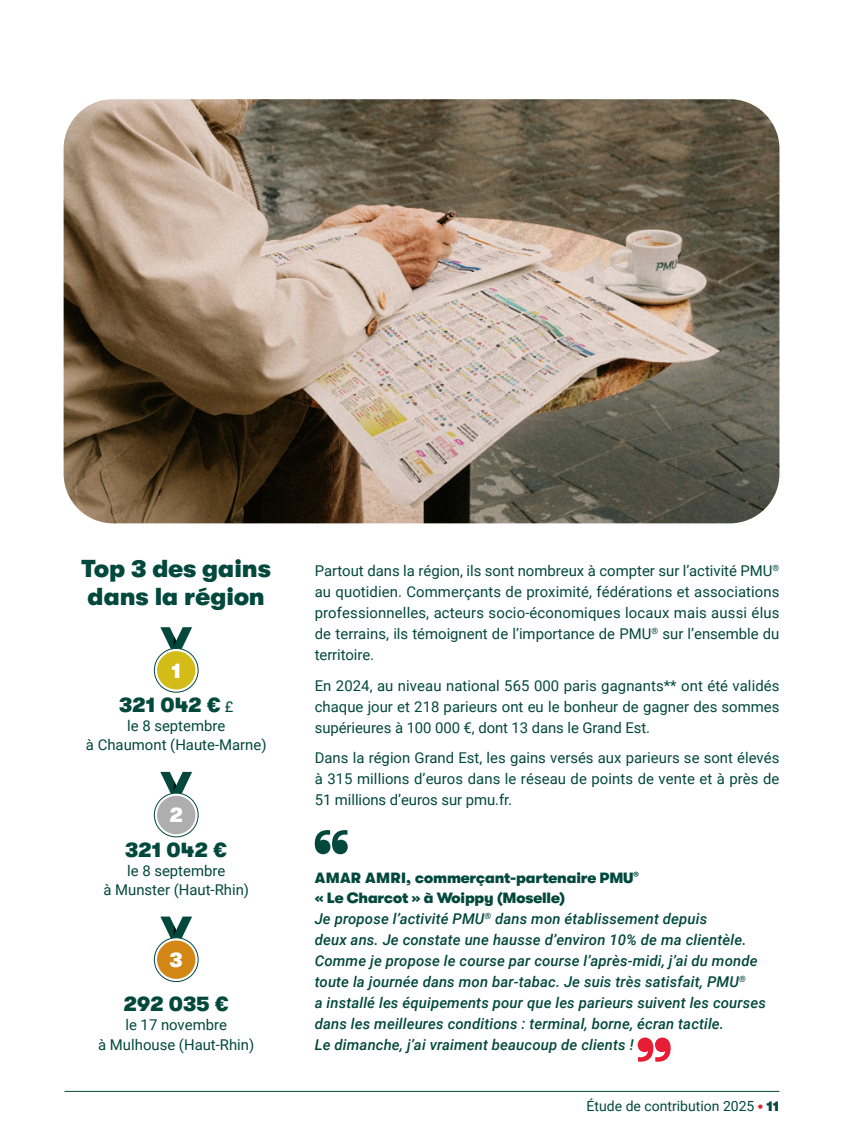
<style>
.page{position:relative;width:844px;height:1141px;background:#fff}
.page>*{position:absolute;margin:0;border:0;box-sizing:border-box;transform-origin:0 0}
.t1{font:900 24.5px/28px "GT Walsheim Pro";color:#02483d}
.t2{font:900 21px "GT Walsheim Pro";color:#02483d}
.t3{font:900 21px "GT Walsheim Pro";color:#fff}
.t4{font:14.88px/21px "Roboto";color:#02483d;text-align:center}
.t5{font:italic 500 14.88px/21px "Roboto";letter-spacing:.01em;color:#02483d}
.t6{font:900 14.88px/19.2px "GT Walsheim Pro";letter-spacing:-.01em;color:#02483d}
.t7{font:14px "Roboto";color:#02483d}
.s1{font-family:"Roboto";font-weight:400;font-size:14.88px}
.s2{font-family:"GT Walsheim Pro";font-weight:900;color:#e51e36}
.s3{font-family:"GT Walsheim Pro";font-weight:900}
</style>
<div class="page">
<hr style="left:64px;top:1091px;width:715px;height:1px;background:#02483d">
<svg style="left:160px;top:627px;width:32px;height:23px"></svg>
<svg style="left:154px;top:648px;width:44px;height:44px"></svg>
<div style="left:154px;top:648px;width:44px;height:45px;border:1px solid #02483d;border-radius:50%"></div>
<div style="left:157px;top:651px;width:38px;height:38px;background:#d3bc17;border-radius:50%"></div>
<svg style="left:160px;top:772px;width:32px;height:23px"></svg>
<svg style="left:154px;top:793px;width:44px;height:44px"></svg>
<div style="left:154px;top:793px;width:44px;height:44px;border:1px solid #02483d;border-radius:50%"></div>
<div style="left:157px;top:796px;width:38px;height:38px;background:#aeaeae;border-radius:50%"></div>
<svg style="left:160px;top:917px;width:32px;height:23px"></svg>
<svg style="left:154px;top:938px;width:44px;height:44px"></svg>
<div style="left:154px;top:937px;width:44px;height:45px;border:1px solid #02483d;border-radius:50%"></div>
<div style="left:157px;top:940px;width:38px;height:39px;background:#d28613;border-radius:50%"></div>
<svg style="left:315px;top:830px;width:32px;height:24px"></svg>
<svg style="left:637px;top:1038px;width:33px;height:24px"></svg>
<img style="left:64px;top:99px;width:715px;height:424px">
<p class="t1" style="left:81px;top:555px;width:191px">Top 3 des gains dans la région</p>
<p class="t3" style="left:171px;top:659px;width:11px">1</p>
<p class="t2" style="left:119px;top:693px;width:116px">321 042 € <span class="s1">£</span></p>
<p class="t4" style="left:86px;top:716px;width:182px;line-height:19.2px">le 8 septembre<br>à Chaumont (Haute-Marne)</p>
<p class="t3" style="left:169px;top:803px;width:15px">2</p>
<p class="t2" style="left:125px;top:838px;width:104px">321 042 €</p>
<p class="t4" style="left:103px;top:860px;width:147px;line-height:19.2px">le 8 septembre<br>à Munster (Haut-Rhin)</p>
<p class="t3" style="left:169px;top:948px;width:15px">3</p>
<p class="t2" style="left:123px;top:992px;width:107px">292 035 €</p>
<p class="t4" style="left:98px;top:1015px;width:158px;line-height:19.2px">le 17 novembre<br>à Mulhouse (Haut-Rhin)</p>
<p class="t4" style="left:315px;top:559px;width:466px;text-align:justify">Partout dans la région, ils sont nombreux à compter sur l’activité PMU<sup>® </sup>au quotidien. Commerçants de proximité, fédérations et associations professionnelles, acteurs socio-économiques locaux mais aussi élus de terrains, ils témoignent de l’importance de PMU<sup>®</sup> sur l’ensemble du territoire.</p>
<p class="t4" style="left:315px;top:674px;width:466px;text-align:justify">En 2024, au niveau national 565 000 paris gagnants** ont été validés chaque jour et 218 parieurs ont eu le bonheur de gagner des sommes supérieures à 100 000 €, dont 13 dans le Grand Est.</p>
<p class="t4" style="left:315px;top:747px;width:466px;text-align:justify">Dans la région Grand Est, les gains versés aux parieurs se sont élevés à 315 millions d’euros dans le réseau de points de vente et à près de 51 millions d’euros sur pmu.fr.</p>
<p class="t6" style="left:315px;top:869px;width:325px">AMAR AMRI, commerçant-partenaire PMU<sup>® </sup>« Le Charcot » à Woippy (Moselle)</p>
<p class="t5" style="left:315px;top:907px;width:452px">Je propose l’activité PMU<sup>®</sup> dans mon établissement depuis<br>deux ans. Je constate une hausse d’environ 10% de ma clientèle.<br>Comme je propose le course par course l’après-midi, j’ai du monde toute la journée dans mon bar-tabac. Je suis très satisfait, PMU<sup>®<br></sup>a installé les équipements pour que les parieurs suivent les courses dans les meilleures conditions : terminal, borne, écran tactile.<br>Le dimanche, j’ai vraiment beaucoup de clients !</p>
<p class="t7" style="left:586px;top:1096px;width:194px">Étude de contribution 2025 <span class="s2">•</span> <span class="s3">11</span></p>
</div>
